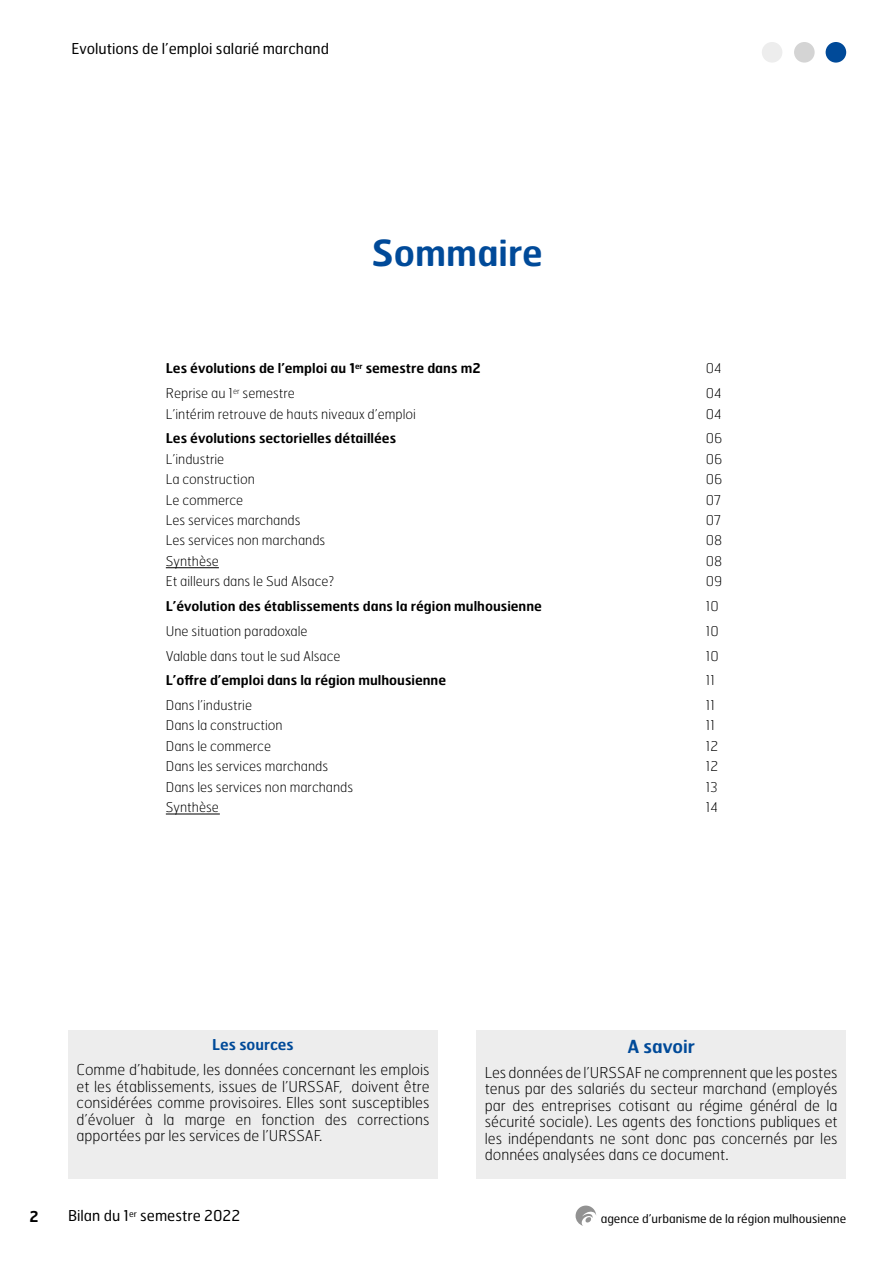
<style>
.page{position:relative;width:893px;height:1263px;background:#fff}
.page>*{position:absolute;margin:0;border:0;box-sizing:border-box;transform-origin:0 0}
.t1{font:600 36px "Hermes FB";color:#004a99}
.t2{font:600 18px "Hermes FB";color:#004a99}
.t3{font:100 15px/16.5px "Hermes FB";color:#000;text-align:justify}
.t4{font:15px "Hermes FB";color:#000}
.t5{font:600 15px "Hermes FB";color:#004a99}
.t6{font:600 15px "Hermes FB";color:#000}
.t7{font:100 13.5px "Hermes FB";color:#000}
.t8{font:600 13.5px "Hermes FB";color:#000}
.t9{font:12px "Hermes FB";color:#000}
</style>
<div class="page">
<div style="left:826px;top:42px;width:20px;height:21px;background:#004a99;border-radius:50%"></div>
<div style="left:794px;top:42px;width:21px;height:21px;background:#d4d4d4;border-radius:50%"></div>
<div style="left:762px;top:42px;width:20px;height:21px;background:#ededed;border-radius:50%"></div>
<svg style="left:576px;top:1205px;width:20px;height:21px"></svg>
<hr style="left:166px;top:567px;width:53px;height:1px;background:#000">
<hr style="left:166px;top:814px;width:54px;height:1px;background:#000">
<div style="left:476px;top:1030px;width:370px;height:149px;background:#ededed"></div>
<div style="left:68px;top:1030px;width:370px;height:149px;background:#ededed"></div>
<p class="t4" style="left:71px;top:39px;width:259px">Evolutions de l’emploi salarié marchand</p>
<h1 class="t1" style="left:371px;top:229px;width:173px">Sommaire</h1>
<p class="t8" style="left:166px;top:360px;width:316px">Les évolutions de l’emploi au 1<sup>er</sup> semestre dans m2</p>
<p class="t7" style="left:706px;top:360px;width:18px">04</p>
<p class="t7" style="left:166px;top:385px;width:131px">Reprise au 1<sup>er</sup> semestre</p>
<p class="t7" style="left:706px;top:385px;width:18px">04</p>
<p class="t7" style="left:166px;top:405px;width:252px">L’intérim retrouve de hauts niveaux d’emploi</p>
<p class="t7" style="left:706px;top:405px;width:18px">04</p>
<p class="t8" style="left:166px;top:430px;width:232px">Les évolutions sectorielles détaillées</p>
<p class="t7" style="left:706px;top:430px;width:18px">06</p>
<p class="t7" style="left:166px;top:450px;width:60px">L’industrie</p>
<p class="t7" style="left:706px;top:450px;width:18px">06</p>
<p class="t7" style="left:166px;top:471px;width:91px">La construction</p>
<p class="t7" style="left:706px;top:471px;width:18px">06</p>
<p class="t7" style="left:166px;top:491px;width:79px">Le commerce</p>
<p class="t7" style="left:706px;top:491px;width:17px">07</p>
<p class="t7" style="left:166px;top:512px;width:136px">Les services marchands</p>
<p class="t7" style="left:706px;top:512px;width:17px">07</p>
<p class="t7" style="left:166px;top:532px;width:161px">Les services non marchands</p>
<p class="t7" style="left:706px;top:532px;width:18px">08</p>
<p class="t7" style="left:166px;top:552px;width:55px">Synthèse</p>
<p class="t7" style="left:706px;top:552px;width:18px">08</p>
<p class="t7" style="left:166px;top:573px;width:170px">Et ailleurs dans le Sud Alsace?</p>
<p class="t7" style="left:706px;top:573px;width:18px">09</p>
<p class="t8" style="left:166px;top:597px;width:378px">L’évolution des établissements dans la région mulhousienne</p>
<p class="t7" style="left:706px;top:598px;width:14px">10</p>
<p class="t7" style="left:166px;top:622px;width:143px">Une situation paradoxale</p>
<p class="t7" style="left:706px;top:622px;width:14px">10</p>
<p class="t7" style="left:166px;top:647px;width:176px">Valable dans tout le sud Alsace</p>
<p class="t7" style="left:706px;top:647px;width:14px">10</p>
<p class="t8" style="left:166px;top:671px;width:282px">L’offre d’emploi dans la région mulhousienne</p>
<p class="t7" style="left:706px;top:672px;width:11px">11</p>
<p class="t7" style="left:166px;top:696px;width:88px">Dans l’industrie</p>
<p class="t7" style="left:706px;top:696px;width:11px">11</p>
<p class="t7" style="left:166px;top:717px;width:118px">Dans la construction</p>
<p class="t7" style="left:706px;top:717px;width:11px">11</p>
<p class="t7" style="left:166px;top:737px;width:107px">Dans le commerce</p>
<p class="t7" style="left:706px;top:737px;width:14px">12</p>
<p class="t7" style="left:166px;top:758px;width:164px">Dans les services marchands</p>
<p class="t7" style="left:706px;top:758px;width:14px">12</p>
<p class="t7" style="left:166px;top:778px;width:189px">Dans les services non marchands</p>
<p class="t7" style="left:706px;top:778px;width:13px">13</p>
<p class="t7" style="left:166px;top:799px;width:55px">Synthèse</p>
<p class="t7" style="left:706px;top:799px;width:14px">14</p>
<p class="t5" style="left:212px;top:1035px;width:83px">Les sources</p>
<p class="t3" style="left:77px;top:1061px;width:354px">Comme d’habitude, les données concernant les emplois et les établissements, issues de l’URSSAF, doivent être considérées comme provisoires. Elles sont susceptibles d’évoluer à la marge en fonction des corrections apportées par les services de l’URSSAF.</p>
<p class="t2" style="left:627px;top:1034px;width:69px">A savoir</p>
<p class="t3" style="left:485px;top:1063px;width:354px">Les données de l’URSSAF ne comprennent que les postes tenus par des salariés du secteur marchand (employés par des entreprises cotisant au régime général de la sécurité sociale). Les agents des fonctions publiques et les indépendants ne sont donc pas concernés par les données analysées dans ce document.</p>
<p class="t6" style="left:29px;top:1207px;width:11px">2</p>
<p class="t4" style="left:68px;top:1206px;width:174px">Bilan du 1<sup>er</sup> semestre 2022</p>
<p class="t9" style="left:601px;top:1210px;width:247px">agence d’urbanisme de la région mulhousienne</p>
</div>
